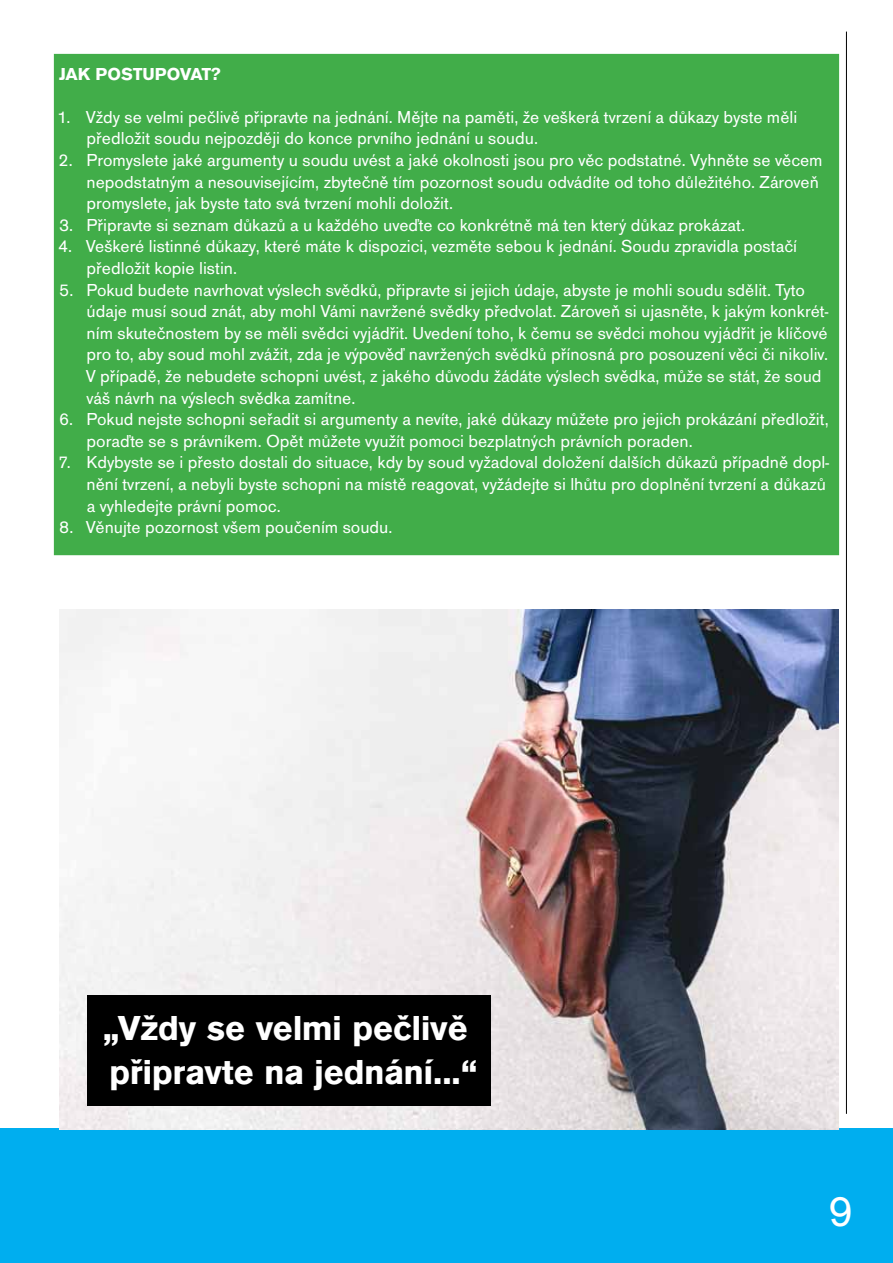
<style>
.page{position:relative;width:893px;height:1263px;background:#fff}
.page>*{position:absolute;margin:0;border:0;box-sizing:border-box;transform-origin:0 0}
.t1{font:45px "Accius TOT";color:#fff}
.t2{font:700 36px/43.2px "Accius TOT";color:#fff}
.t3{font:18px/21.6px "Accius TOT";color:#fff}
.t4{font:700 18px "Accius TOT";color:#fff}
</style>
<div class="page">
<div style="left:0;top:1128px;width:892px;height:135px;background:#00aeef"></div>
<hr style="left:846px;top:32px;width:1px;height:1082px;background:#000">
<div style="left:54px;top:54px;width:785px;height:501px;background:#41ad49"></div>
<img style="left:59px;top:609px;width:780px;height:520px">
<div style="left:87px;top:995px;width:404px;height:111px;background:#000"></div>
<p class="t4" style="left:59px;top:63px;width:163px">JAK POSTUPOVAT?</p>
<p class="t3" style="left:87px;top:106px;width:712px;text-indent:-30px">1. Vždy se velmi pečlivě připravte na jednání. Mějte na paměti, že veškerá tvrzení a důkazy byste měli předložit soudu nejpozději do konce prvního jednání u soudu.</p>
<p class="t3" style="left:87px;top:149px;width:738px;text-indent:-28px">2. Promyslete jaké argumenty u soudu uvést a jaké okolnosti jsou pro věc podstatné. Vyhněte se věcem nepodstatným a nesouvisejícím, zbytečně tím pozornost soudu odvádíte od toho důležitého. Zároveň promyslete, jak byste tato svá tvrzení mohli doložit.</p>
<p class="t3" style="left:59px;top:214px;width:685px">3. Připravte si seznam důkazů a u každého uveďte co konkrétně má ten který důkaz prokázat.</p>
<p class="t3" style="left:87px;top:236px;width:712px;text-indent:-29px">4. Veškeré listinné důkazy, které máte k dispozici, vezměte sebou k jednání. Soudu zpravidla postačí předložit kopie listin.</p>
<p class="t3" style="left:86px;top:279px;width:744px;text-indent:-26px">5. Pokud budete navrhovat výslech svědků, připravte si jejich údaje, abyste je mohli soudu sdělit. Tyto údaje musí soud znát, aby mohl Vámi navržené svědky předvolat. Zároveň si ujasněte, k jakým konkrét&shy;ním skutečnostem by se měli svědci vyjádřit. Uvedení toho, k čemu se svědci mohou vyjádřit je klíčové pro to, aby soud mohl zvážit, zda je výpověď navržených svědků přínosná pro posouzení věci či nikoliv.<br>V případě, že nebudete schopni uvést, z jakého důvodu žádáte výslech svědka, může se stát, že soud váš návrh na výslech svědka zamítne.</p>
<p class="t3" style="left:87px;top:409px;width:744px;text-indent:-27px">6. Pokud nejste schopni seřadit si argumenty a nevíte, jaké důkazy můžete pro jejich prokázání předložit, poraďte se s právníkem. Opět můžete využít pomoci bezplatných právních poraden.</p>
<p class="t3" style="left:87px;top:452px;width:744px;text-indent:-29px">7. Kdybyste se i přesto dostali do situace, kdy by soud vyžadoval doložení dalších důkazů případně dopl&shy;nění tvrzení, a nebyli byste schopni na místě reagovat, vyžádejte si lhůtu pro doplnění tvrzení a důkazů a vyhledejte právní pomoc.</p>
<p class="t3" style="left:59px;top:517px;width:332px">8. Věnujte pozornost všem poučením soudu.</p>
<h2 class="t2" style="left:103px;top:1008px;width:376px">„Vždy se velmi pečlivě připravte na jednání...“</h2>
<h1 class="t1" style="left:828px;top:1186px;width:27px">9</h1>
</div>
